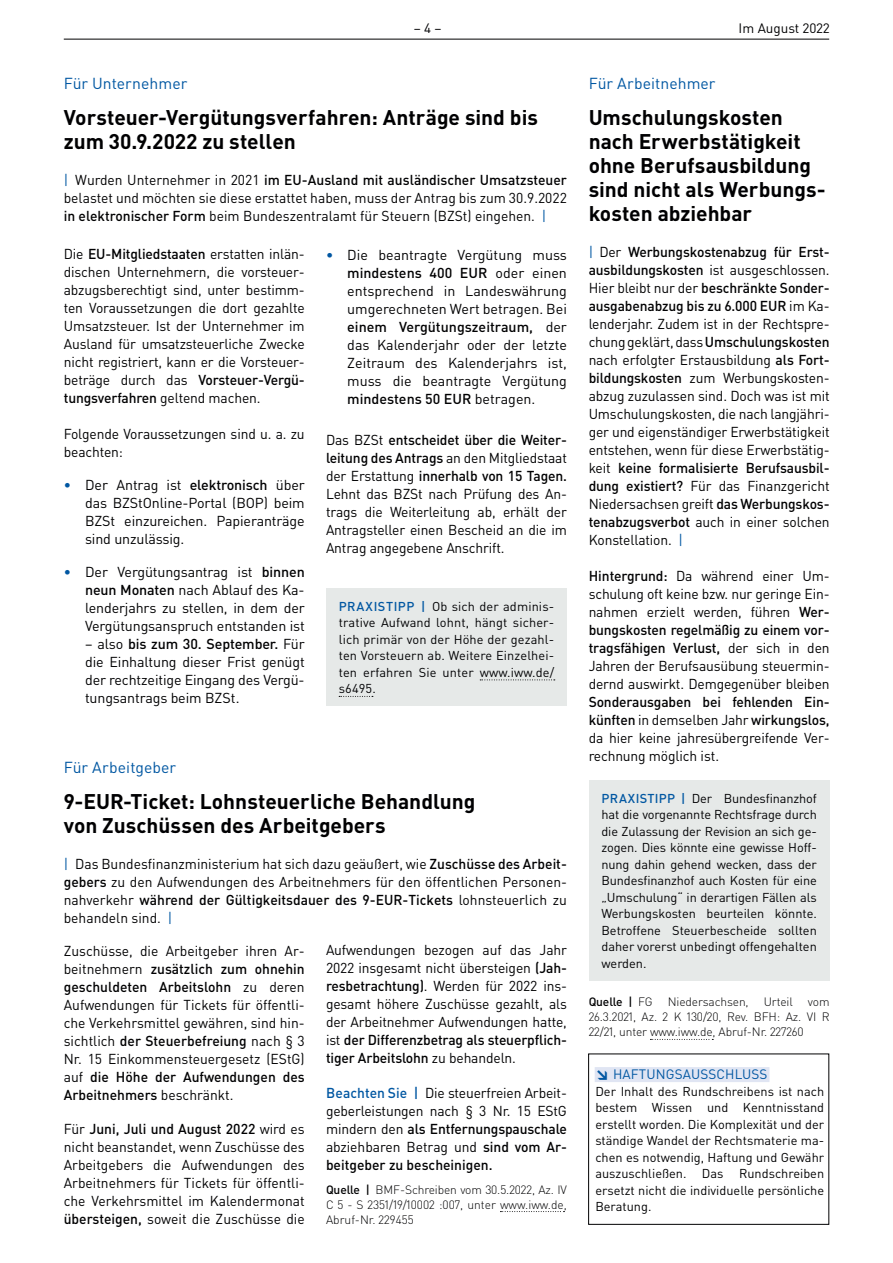
<style>
.page{position:relative;width:893px;height:1263px;background:#fff}
.page>*{position:absolute;margin:0;border:0;box-sizing:border-box;transform-origin:0 0}
.t1{font:700 21px/24px "DIN Pro";color:#000002}
.t2{font:15.75px "DIN Pro";color:#0157a2}
.t3{font:14.25px/18px "DIN Pro";letter-spacing:-.01em;color:#000002;text-align:justify}
.t4{font:13.5px "DIN Pro";letter-spacing:.01em;color:#0157a2}
.t5{font:13.5px "DIN Pro";color:#000002}
.t6{font:12.75px/16.5px "DIN Pro";color:#000002;text-align:justify}
.t7{font:300 12px/15px "DIN Pro";letter-spacing:-.01em;color:#000002;text-align:justify}
.t8{font:500 12px "DIN Pro";letter-spacing:-.01em;color:#000002}
.s1{color:#0157a2}
.s2{font-weight:500}
.s3{font-weight:500;color:#0157a2}
.s4{font-weight:300}
.s5{font-weight:900}
</style>
<div class="page">
<hr style="left:64px;top:39px;width:765px;height:1px;background:#000002">
<div style="left:595px;top:1067px;width:174px;height:15px;background:#e0e5f3"></div>
<div style="left:588px;top:1053px;width:241px;height:172px;border:1px solid #000002"></div>
<svg style="left:650px;top:1039px;width:63px;height:1px"></svg>
<div style="left:589px;top:780px;width:241px;height:201px;background:#e6e9e8"></div>
<div style="left:326px;top:588px;width:241px;height:118px;background:#e6e9e8"></div>
<svg style="left:480px;top:679px;width:75px;height:1px"></svg>
<svg style="left:339px;top:696px;width:34px;height:1px"></svg>
<svg style="left:500px;top:1211px;width:64px;height:1px"></svg>
<p class="t5" style="left:414px;top:19px;width:29px">– 4 –</p>
<p class="t5" style="left:739px;top:19px;width:93px">Im August 2022</p>
<p class="t2" style="left:64px;top:73px;width:125px">Für Unternehmer</p>
<h1 class="t1" style="left:64px;top:105px;width:476px">Vorsteuer-Vergütungsverfahren: Anträge sind bis zum 30.9.2022 zu stellen</h1>
<p class="t3" style="left:64px;top:171px;width:505px"><span class="s1">|</span> Wurden Unternehmer in 2021 <span class="s2">im EU-Ausland mit ausländischer Umsatzsteuer </span>belastet und möchten sie diese erstattet haben, muss der Antrag bis zum 30.9.2022 <span class="s2">in elektronischer Form</span> beim Bundeszentralamt für Steuern (BZSt) eingehen. <span class="s1">|</span></p>
<p class="t3" style="left:64px;top:244px;width:242px">Die <span class="s2">EU-Mitgliedstaaten</span> erstatten inlän&shy;dischen Unternehmern, die vorsteuer&shy;abzugsberechtigt sind, unter bestimm&shy;ten Voraussetzungen die dort gezahlte Umsatzsteuer. Ist der Unternehmer im Ausland für umsatzsteuerliche Zwecke nicht registriert, kann er die Vorsteuer&shy;beträge durch das <span class="s2">Vorsteuer-Vergü&shy;tungsverfahren</span> geltend machen.</p>
<p class="t3" style="left:64px;top:424px;width:242px">Folgende Voraussetzungen sind u. a. zu beachten:</p>
<p class="t3" style="left:85px;top:475px;width:221px;text-indent:-21px"><span class="s3">•</span> Der Antrag ist <span class="s2">elektronisch</span> über das BZStOnline-Portal (BOP) beim BZSt einzureichen. Papieranträge sind unzulässig.</p>
<p class="t3" style="left:85px;top:562px;width:221px;text-indent:-21px"><span class="s3">•</span> Der Vergütungsantrag ist <span class="s2">binnen neun Monaten</span> nach Ablauf des Ka&shy;lenderjahrs zu stellen, in dem der Vergütungsanspruch entstanden ist</p>
<p class="t3" style="left:85px;top:634px;width:221px">– also <span class="s2">bis zum 30. September.</span> Für die Einhaltung dieser Frist genügt der rechtzeitige Eingang des Vergü&shy;tungsantrags beim BZSt.</p>
<p class="t3" style="left:347px;top:245px;width:221px;text-indent:-21px"><span class="s3">•</span> Die beantragte Vergütung muss <span class="s2">mindestens 400 EUR</span> oder einen entsprechend in Landeswährung umgerechneten Wert betragen. Bei <span class="s2">einem Vergütungszeitraum,</span> der das Kalenderjahr oder der letzte Zeitraum des Kalenderjahrs ist, muss die beantragte Vergütung <span class="s2">mindestens 50 EUR</span> betragen.</p>
<p class="t3" style="left:326px;top:430px;width:242px">Das BZSt <span class="s2">entscheidet über die Weiter&shy;leitung des Antrags</span> an den Mitgliedstaat der Erstattung <span class="s2">innerhalb von 15 Tagen.<br></span>Lehnt das BZSt nach Prüfung des An&shy;trags die Weiterleitung ab, erhält der Antragsteller einen Bescheid an die im Antrag angegebene Anschrift.</p>
<p class="t6" style="left:339px;top:597px;width:217px"><span class="s3">PRAXISTIPP |</span> Ob sich der adminis&shy;trative Aufwand lohnt, hängt sicher&shy;lich primär von der Höhe der gezahl&shy;ten Vorsteuern ab. Weitere Einzelhei&shy;ten erfahren Sie unter www.iww.de/ s6495.</p>
<p class="t2" style="left:64px;top:757px;width:114px">Für Arbeitgeber</p>
<h1 class="t1" style="left:64px;top:789px;width:413px">9-EUR-Ticket: Lohnsteuerliche Behandlung von Zuschüssen des Arbeitgebers</h1>
<p class="t3" style="left:64px;top:855px;width:505px"><span class="s1">|</span> Das Bundesfinanzministerium hat sich dazu geäußert, wie <span class="s2">Zuschüsse des Arbeit&shy;gebers</span> zu den Aufwendungen des Arbeitnehmers für den öffentlichen Personen&shy;nahverkehr <span class="s2">während der Gültigkeitsdauer des 9-EUR-Tickets</span> lohnsteuerlich zu behandeln sind. <span class="s1">|</span></p>
<p class="t3" style="left:64px;top:941px;width:242px">Zuschüsse, die Arbeitgeber ihren Ar&shy;beitnehmern <span class="s2">zusätzlich zum ohnehin geschuldeten Arbeitslohn</span> zu deren Aufwendungen für Tickets für öffentli&shy;che Verkehrsmittel gewähren, sind hin&shy;sichtlich <span class="s2">der Steuerbefreiung</span> nach § 3<br>Nr. 15 Einkommensteuergesetz (EStG) auf <span class="s2">die Höhe der Aufwendungen des Arbeitnehmers</span> beschränkt.</p>
<p class="t3" style="left:64px;top:1119px;width:242px">Für <span class="s2">Juni, Juli und August 2022</span> wird es nicht beanstandet, wenn Zuschüsse des Arbeitgebers die Aufwendungen des Arbeitnehmers für Tickets für öffentli&shy;che Verkehrsmittel im Kalendermonat <span class="s2">übersteigen,</span> soweit die Zuschüsse die</p>
<p class="t3" style="left:326px;top:940px;width:242px">Aufwendungen bezogen auf das Jahr 2022 insgesamt nicht übersteigen <span class="s2">(Jah&shy;resbetrachtung)</span>. Werden für 2022 ins&shy;gesamt höhere Zuschüsse gezahlt, als der Arbeitnehmer Aufwendungen hatte, ist <span class="s2">der Differenzbetrag als steuerpflich&shy;tiger Arbeitslohn</span> zu behandeln.</p>
<p class="t3" style="left:326px;top:1083px;width:242px"><span class="s3">Beachten Sie |</span> Die steuerfreien Arbeit&shy;geberleistungen nach § 3 Nr. 15 EStG mindern den <span class="s2">als Entfernungspauschale </span>abziehbaren Betrag und <span class="s2">sind vom Ar&shy;beitgeber zu bescheinigen.</span></p>
<p class="t7" style="left:326px;top:1181px;width:242px"><span class="s2">Quelle |</span> BMF-Schreiben vom 30.5.2022, Az. IV C 5 - S 2351/19/10002 :007, unter www.iww.de, Abruf-Nr. 229455</p>
<p class="t2" style="left:589px;top:73px;width:128px">Für Arbeitnehmer</p>
<h1 class="t1" style="left:589px;top:105px;width:239px">Umschulungskosten nach Erwerbstätigkeit ohne Berufsausbildung sind nicht als Werbungs&shy;kosten abziehbar</h1>
<p class="t3" style="left:589px;top:243px;width:242px"><span class="s1">|</span> Der <span class="s2">Werbungskostenabzug für Erst&shy;ausbildungskosten</span> ist ausgeschlossen.<br>Hier bleibt nur der <span class="s2">beschränkte Sonder&shy;ausgabenabzug bis zu 6.000 EUR</span> im Ka&shy;lenderjahr. Zudem ist in der Rechtspre&shy;chung geklärt, dass <span class="s2">Umschulungskosten </span>nach erfolgter Erstausbildung <span class="s2">als Fort&shy;bildungskosten</span> zum Werbungskosten&shy;abzug zuzulassen sind. Doch was ist mit Umschulungskosten, die nach langjähri&shy;ger und eigenständiger Erwerbstätigkeit entstehen, wenn für diese Erwerbstätig&shy;keit <span class="s2">keine formalisierte Berufsausbil&shy;dung existiert?</span> Für das Finanzgericht Niedersachsen greift <span class="s2">das Werbungskos&shy;tenabzugsverbot</span> auch in einer solchen Konstellation. <span class="s1">|</span></p>
<p class="t3" style="left:589px;top:567px;width:242px"><span class="s2">Hintergrund:</span> Da während einer Um&shy;schulung oft keine bzw. nur geringe Ein&shy;nahmen erzielt werden, führen <span class="s2">Wer&shy;bungskosten regelmäßig zu einem vor&shy;tragsfähigen Verlust,</span> der sich in den Jahren der Berufsausübung steuermin&shy;dernd auswirkt. Demgegenüber bleiben</p>
<p class="t3" style="left:589px;top:693px;width:242px"><span class="s2">Sonderausgaben bei fehlenden Ein&shy;künften</span> in demselben Jahr <span class="s2">wirkungslos, </span>da hier keine jahresübergreifende Ver&shy;rechnung möglich ist.</p>
<p class="t6" style="left:601px;top:789px;width:217px"><span class="s3">PRAXISTIPP |</span> Der Bundesfinanzhof hat die vorgenannte Rechtsfrage durch die Zulassung der Revision an sich ge&shy;zogen. Dies könnte eine gewisse Hoff&shy;nung dahin gehend wecken, dass der Bundesfinanzhof auch Kosten für eine „Umschulung“ in derartigen Fällen als Werbungskosten beurteilen könnte.<br>Betroffene Steuerbescheide sollten daher vorerst unbedingt offengehalten werden.</p>
<p class="t8" style="left:589px;top:994px;width:66px">Quelle | <span class="s4">FG</span></p>
<p class="t7" style="left:668px;top:994px;width:82px">Niedersachsen,</p>
<p class="t7" style="left:764px;top:994px;width:31px">Urteil</p>
<p class="t7" style="left:589px;top:994px;width:242px;text-indent:219px">vom 26.3.2021, Az. 2 K 130/20, Rev. BFH: Az. VI R 22/21, unter www.iww.de, Abruf-Nr. 227260</p>
<p class="t4" style="left:595px;top:1065px;width:173px"><span class="s5">↘</span> HAFTUNGSAUSSCHLUSS</p>
<p class="t6" style="left:595px;top:1082px;width:230px">Der Inhalt des Rundschreibens ist nach bestem Wissen und Kenntnisstand erstellt worden. Die Komplexität und der ständige Wandel der Rechtsmaterie ma&shy;chen es notwendig, Haftung und Gewähr auszuschließen. Das Rundschreiben ersetzt nicht die individuelle persönliche Beratung.</p>
</div>
